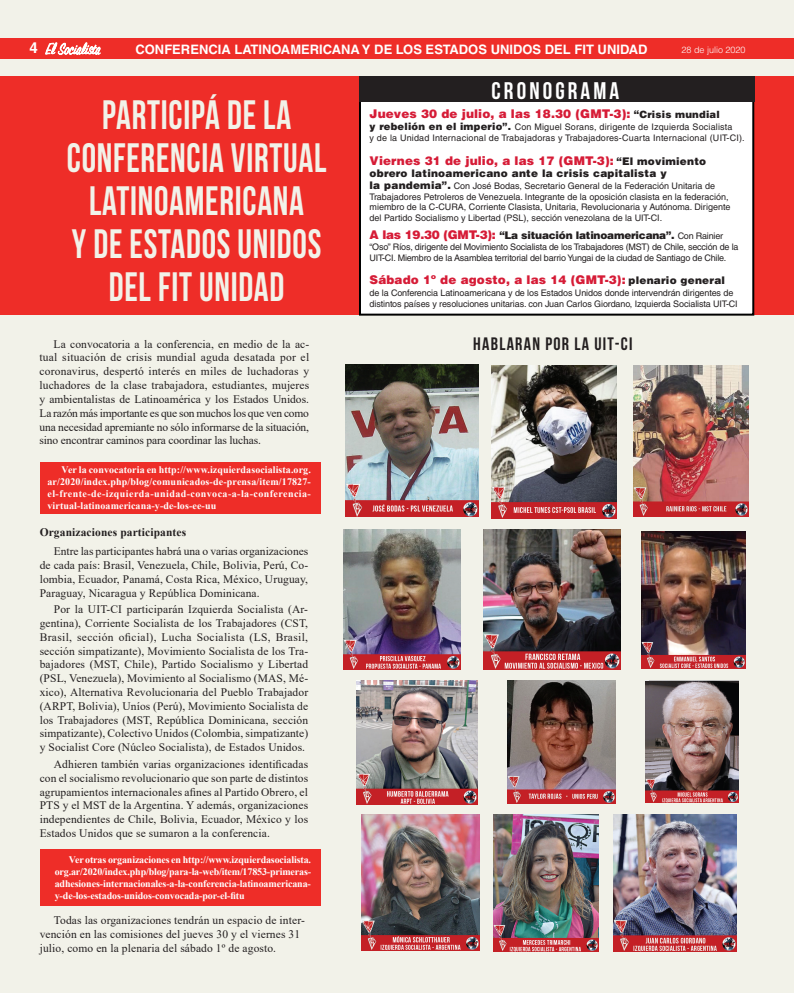
<style>
.page{position:relative;width:794px;height:993px;background:#fff}
.page>*{position:absolute;margin:0;border:0;box-sizing:border-box;transform-origin:0 0}
.t1{font:700 41px/43px "Bebas Neue";letter-spacing:.02em;color:#f2f2e9;text-align:center;scale:.89 1}
.t2{font:24px "Bebas Neue";letter-spacing:.13em;color:#fff}
.t3{font:700 18px "Bebas Neue";letter-spacing:.07em;color:#231f20}
.t4{font:700 15px "Helvetica LT Std";color:#fff}
.t5{font:700 13px "Helvetica LT Std";color:#fff}
.t6{font:900 12px "Helvetica LT Std";letter-spacing:.01em;color:#d61c37}
.t7{font:11.5px/13.8px "Times New Roman";letter-spacing:.01em;color:#231f20;text-align:justify}
.t8{font:700 11.5px "Times New Roman";letter-spacing:.01em;color:#231f20}
.t9{font:900 10.5px "Helvetica LT Std";letter-spacing:-.02em;color:#231f20}
.t10{font:900 10.5px "Helvetica LT Std";letter-spacing:.02em;color:#231f20}
.t11{font:700 10px/12px "Times New Roman";color:#fff;text-align:justify}
.t12{font:9px/10.8px "Helvetica LT Std";letter-spacing:-.01em;color:#231f20}
.t13{font:9px/10.8px "Helvetica LT Std";letter-spacing:.02em;color:#231f20}
.t14{font:300 9px "Helvetica LT Std";color:#fff}
.s1{font-size:10.5px;color:#231f20}
.s2{font-size:10px;color:#231f20}
.s3{font-weight:900;font-size:10px}
.s4{font-weight:900;font-size:10.5px}
.s5{font-size:12px;color:#d61c37}
.s6{font-weight:400;font-size:9px}
</style>
<div class="page">
<div style="left:0;top:0;width:794px;height:992px;background:#f2f2e9"></div>
<div style="left:0;top:76px;width:794px;height:239px;background:#ee2d28"></div>
<div style="left:0;top:39px;width:794px;height:20px;background:#ee2d28"></div>
<svg style="left:45px;top:42px;width:56px;height:13px"></svg>
<div style="left:40px;top:461px;width:280px;height:52px;background:#ee2d28"></div>
<div style="left:40px;top:848px;width:280px;height:57px;background:#ee2d28"></div>
<img style="left:346px;top:365px;width:132px;height:151px">
<img style="left:361px;top:814px;width:118px;height:136px">
<img style="left:493px;top:814px;width:105px;height:137px">
<img style="left:613px;top:814px;width:124px;height:137px">
<img style="left:491px;top:365px;width:126px;height:153px">
<img style="left:633px;top:365px;width:115px;height:151px">
<img style="left:343px;top:529px;width:117px;height:139px">
<img style="left:483px;top:529px;width:137px;height:139px">
<img style="left:641px;top:531px;width:105px;height:137px">
<img style="left:357px;top:680px;width:120px;height:124px">
<img style="left:507px;top:680px;width:108px;height:123px">
<img style="left:645px;top:680px;width:93px;height:122px">
<div style="left:359px;top:77px;width:395px;height:238px;background:#fff;border:2px solid #000"></div>
<div style="left:359px;top:76px;width:395px;height:26px;background:#231f20"></div>
<h3 class="t4" style="left:30px;top:39px;width:10px">4</h3>
<h3 class="t4" style="left:29px;top:41px;width:10px">4</h3>
<p class="t5" style="left:135px;top:42px;width:514px">CONFERENCIA LATINOAMERICANA Y DE LOS ESTADOS UNIDOS DEL FIT UNIDAD</p>
<p class="t14" style="left:681px;top:44px;width:66px">28 de julio 2020</p>
<h1 class="t1" style="left:67px;top:92px;width:293px">PARTICIPÁ DE LA<br>CONFERENCIA VIRTUAL<br>LATINOAMERICANA<br>Y DE ESTADOS UNIDOS<br>DEL FIT UNIDAD</h1>
<p class="t7" style="left:39px;top:336px;width:271px;text-indent:14px">La convocatoria a la conferencia, en medio de la ac&shy;tual situación de crisis mundial aguda desatada por el coronavirus, despertó interés en miles de luchadoras y luchadores de la clase trabajadora, estudiantes, mujeres y ambientalistas de Latinoamérica y los Estados Unidos.<br>La razón más importante es que son muchos los que ven como una necesidad apremiante no sólo informarse de la situación, sino encontrar caminos para coordinar las luchas.</p>
<h2 class="t2" style="left:491px;top:77px;width:129px">CRONOGRAMA</h2>
<p class="t6" style="left:369px;top:106px;width:352px">Jueves 30 de julio, a las 18.30 (GMT-3): <span class="s1">“</span><span class="s2">Crisis mundial</span></p>
<p class="t13" style="left:369px;top:122px;width:377px"><span class="s3">y rebelión en el imperio”.</span> Con Miguel Sorans, dirigente de Izquierda Socialista<br>y de la Unidad Internacional de Trabajadoras y Trabajadores-Cuarta Internacional (UIT-CI).</p>
<p class="t6" style="left:369px;top:153px;width:338px">Viernes 31 de julio, a las 17 (GMT-3): <span class="s1">“El movimiento</span></p>
<p class="t10" style="left:369px;top:166px;width:299px">obrero latinoamericano ante la crisis capitalista y</p>
<p class="t12" style="left:369px;top:180px;width:362px"><span class="s4">la pandemia”.</span> Con José Bodas, Secretario General de la Federación Unitaria de Trabajadores Petroleros de Venezuela. Integrante de la oposición clasista en la federación, miembro de la C-CURA, Corriente Clasista, Unitaria, Revolucionaria y Autónoma. Dirigente del Partido Socialismo y Libertad (PSL), sección venezolana de la UIT-CI.</p>
<p class="t9" style="left:369px;top:228px;width:355px"><span class="s5">A las 19.30 (GMT-3):</span> “La situación latinoamericana”. <span class="s6">Con Rainier</span></p>
<p class="t12" style="left:369px;top:241px;width:370px">“Oso” Ríos, dirigente del Movimiento Socialista de los Trabajadores (MST) de Chile, sección de la<br>UIT-CI. Miembro de la Asamblea territorial del barrio Yungai de la ciudad de Santiago de Chile.</p>
<p class="t6" style="left:369px;top:272px;width:357px">Sábado 1º de agosto, a las 14 (GMT-3): <span class="s1">plenario general</span></p>
<p class="t12" style="left:369px;top:287px;width:370px">de la Conferencia Latinoamericana y de los Estados Unidos donde intervendrán dirigentes de distintos países y resoluciones unitarias. con Juan Carlos Giordano, Izquierda Socialista UIT-CI</p>
<h3 class="t3" style="left:473px;top:334px;width:161px">HABLARAN POR LA UIT-CI</h3>
<p class="t11" style="left:47px;top:463px;width:265px;text-indent:14px">Ver la convocatoria en http://www.izquierdasocialista.org. ar/2020/index.php/blog/comunicados-de-prensa/item/17827- el-frente-de-izquierda-unidad-convoca-a-la-conferencia&shy;virtual-latinoamericana-y-de-los-ee-uu</p>
<p class="t8" style="left:40px;top:523px;width:148px">Organizaciones participantes</p>
<p class="t7" style="left:40px;top:543px;width:270px;text-indent:14px">Entre las participantes habrá una o varias organizaciones de cada país: Brasil, Venezuela, Chile, Bolivia, Perú, Co&shy;lombia, Ecuador, Panamá, Costa Rica, México, Uruguay, Paraguay, Nicaragua y República Dominicana.</p>
<p class="t7" style="left:40px;top:601px;width:270px;text-indent:14px">Por la UIT-CI participarán Izquierda Socialista (Ar&shy;gentina), Corriente Socialista de los Trabajadores (CST, Brasil, sección oficial), Lucha Socialista (LS, Brasil, sección simpatizante), Movimiento Socialista de los Tra&shy;bajadores (MST, Chile), Partido Socialismo y Libertad (PSL, Venezuela), Movimiento al Socialismo (MAS, Mé&shy;xico), Alternativa Revolucionaria del Pueblo Trabajador (ARPT, Bolivia), Uníos (Perú), Movimiento Socialista de los Trabajadores (MST, República Dominicana, sección simpatizante), Colectivo Unidos (Colombia, simpatizante) y Socialist Core (Núcleo Socialista), de Estados Unidos.</p>
<p class="t7" style="left:40px;top:756px;width:270px;text-indent:14px">Adhieren también varias organizaciones identificadas con el socialismo revolucionario que son parte de distintos agrupamientos internacionales afines al Partido Obrero, el PTS y el MST de la Argentina. Y además, organizaciones independientes de Chile, Bolivia, Ecuador, México y los Estados Unidos que se sumaron a la conferencia.</p>
<p class="t11" style="left:55px;top:852px;width:258px;text-indent:14px">Ver otras organizaciones en http://www.izquierdasocialista. org.ar/2020/index.php/blog/para-la-web/item/17853-primeras&shy;adhesiones-internacionales-a-la-conferencia-latinoamericana&shy;y-de-los-estados-unidos-convocada-por-el-fitu</p>
<p class="t7" style="left:40px;top:912px;width:267px;text-align:left;text-indent:14px">Todas las organizaciones tendrán un espacio de inter&shy;vención en las comisiones del jueves 30 y el viernes 31 julio, como en la plenaria del sábado 1º de agosto.</p>
</div>
